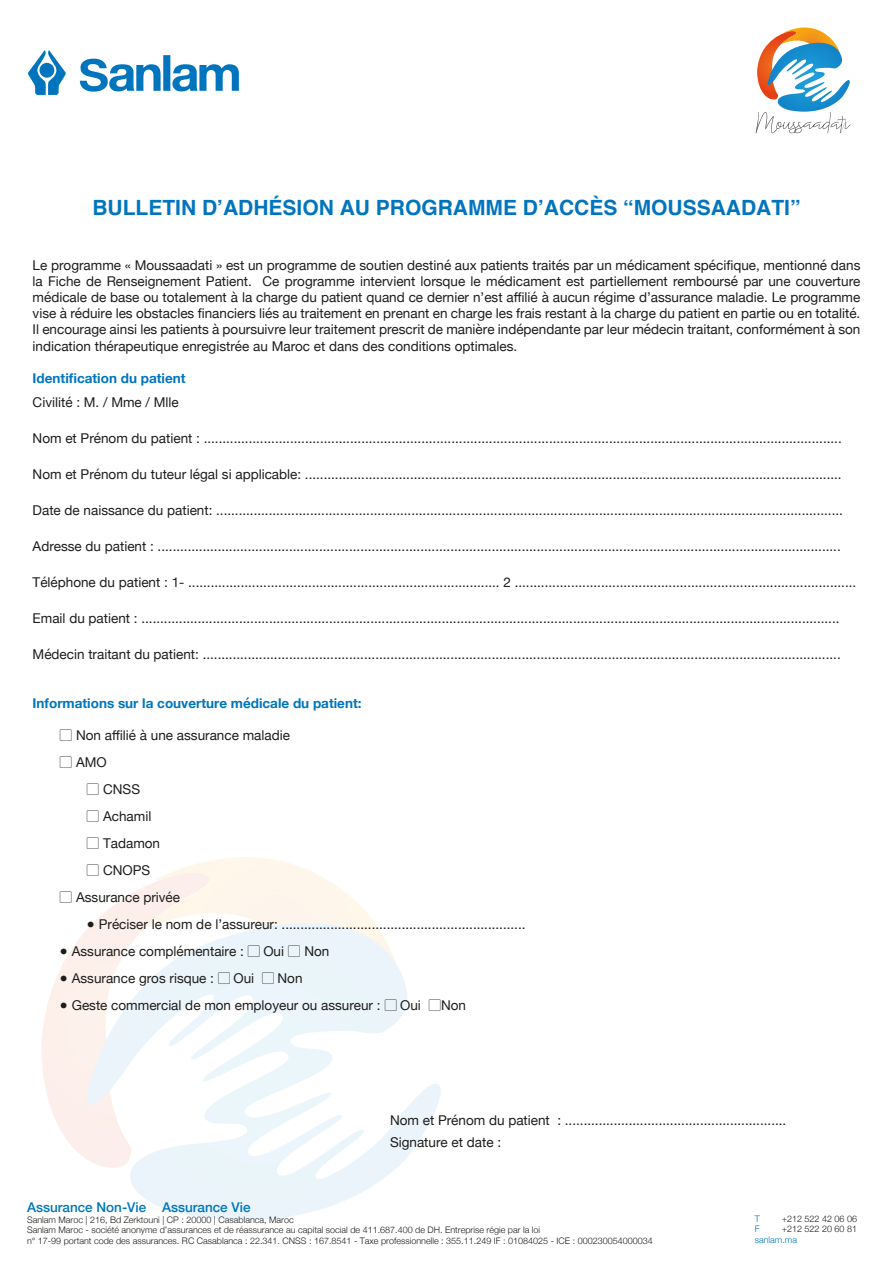
<style>
.page{position:relative;width:893px;height:1263px;background:#fff}
.page>*{position:absolute;margin:0;border:0;box-sizing:border-box;transform-origin:0 0}
.t1{font:700 21px "Helvetica";color:#0075be}
.t2{font:13.5px/16.2px "Helvetica Neue";color:#1d1d1b;text-align:justify}
.t3{font:700 13.5px "Helvetica Neue";color:#0075be}
.t4{font:500 13.5px "Helvetica Neue";color:#0075be}
.t5{font:300 9px/10.5px "Helvetica Neue";color:#1d1d1b}
.t6{font:300 9px "Helvetica Neue";color:#0075be}
.s1{font-family:"Koz Go Pr 6 N";font-size:12.75px}
</style>
<div class="page">
<svg style="left:170px;top:857px;width:217px;height:85px"></svg>
<svg style="left:218px;top:912px;width:55px;height:30px"></svg>
<svg style="left:41px;top:873px;width:177px;height:285px"></svg>
<svg style="left:85px;top:942px;width:356px;height:278px"></svg>
<svg style="left:756px;top:27px;width:94px;height:107px"></svg>
<svg style="left:28px;top:50px;width:211px;height:45px"></svg>
<h1 class="t1" style="left:92px;top:190px;width:710px">BULLETIN D’ADHÉSION AU PROGRAMME D’ACCÈS “MOUSSAADATI”</h1>
<p class="t2" style="left:33px;top:258px;width:829px">Le programme « Moussaadati » est un programme de soutien destiné aux patients traités par un médicament spécifique, mentionné dans la Fiche de Renseignement Patient. Ce programme intervient lorsque le médicament est partiellement remboursé par une couverture médicale de base ou totalement à la charge du patient quand ce dernier n’est affilié à aucun régime d’assurance maladie. Le programme vise à réduire les obstacles financiers liés au traitement en prenant en charge les frais restant à la charge du patient en partie ou en totalité.<br>Il encourage ainsi les patients à poursuivre leur traitement prescrit de manière indépendante par leur médecin traitant, conformément à son indication thérapeutique enregistrée au Maroc et dans des conditions optimales.</p>
<p class="t3" style="left:33px;top:368px;width:154px">Identification du patient</p>
<p class="t2" style="left:33px;top:395px;width:148px">Civilité : M. / Mme / Mlle</p>
<p class="t2" style="left:33px;top:431px;width:811px">Nom et Prénom du patient : ..........................................................................................................................................................................</p>
<p class="t2" style="left:33px;top:467px;width:811px">Nom et Prénom du tuteur légal si applicable: ...............................................................................................................................................</p>
<p class="t2" style="left:33px;top:503px;width:812px">Date de naissance du patient: .......................................................................................................................................................................</p>
<p class="t2" style="left:33px;top:539px;width:810px">Adresse du patient : ......................................................................................................................................................................................</p>
<p class="t2" style="left:33px;top:575px;width:825px">Téléphone du patient : 1- ................................................................................... 2 ...........................................................................................</p>
<p class="t2" style="left:33px;top:611px;width:808px">Email du patient : ..........................................................................................................................................................................................</p>
<p class="t2" style="left:33px;top:647px;width:810px">Médecin traitant du patient: ..........................................................................................................................................................................</p>
<p class="t3" style="left:33px;top:693px;width:330px">Informations sur la couverture médicale du patient:</p>
<p class="t2" style="left:60px;top:728px;width:232px"><span class="s1">▢</span> Non affilié à une assurance maladie</p>
<p class="t2" style="left:60px;top:755px;width:49px"><span class="s1">▢</span> AMO</p>
<p class="t2" style="left:87px;top:782px;width:55px"><span class="s1">▢</span> CNSS</p>
<p class="t2" style="left:87px;top:809px;width:66px"><span class="s1">▢</span> Achamil</p>
<p class="t2" style="left:87px;top:836px;width:75px"><span class="s1">▢</span> Tadamon</p>
<p class="t2" style="left:87px;top:863px;width:65px"><span class="s1">▢</span> CNOPS</p>
<p class="t2" style="left:60px;top:890px;width:122px"><span class="s1">▢</span> Assurance privée</p>
<p class="t2" style="left:87px;top:917px;width:440px">● Préciser le nom de l’assureur: .................................................................</p>
<p class="t2" style="left:60px;top:944px;width:271px">● Assurance complémentaire : <span class="s1">▢</span> Oui <span class="s1">▢</span> Non</p>
<p class="t2" style="left:60px;top:971px;width:244px">● Assurance gros risque : <span class="s1">▢</span> Oui <span class="s1">▢</span> Non</p>
<p class="t2" style="left:60px;top:998px;width:408px">● Geste commercial de mon employeur ou assureur : <span class="s1">▢</span> Oui <span class="s1">▢</span>Non</p>
<p class="t2" style="left:390px;top:1109px;width:398px;line-height:22.5px">Nom et Prénom du patient : ...........................................................<br>Signature et date :</p>
<p class="t4" style="left:27px;top:1197px;width:225px">Assurance Non-Vie Assurance Vie</p>
<p class="t5" style="left:27px;top:1214px;width:627px">Sanlam Maroc | 216, Bd Zerktouni | CP : 20000 | Casablanca, Maroc<br>Sanlam Maroc - société anonyme d’assurances et de réassurance au capital social de 411.687.400 de DH. Entreprise régie par la loi<br>n° 17-99 portant code des assurances. RC Casablanca : 22.341. CNSS : 167.8541 - Taxe professionnelle : 355.11.249 IF : 01084025 - ICE : 000230054000034</p>
<p class="t6" style="left:755px;top:1211px;width:7px">T</p>
<p class="t5" style="left:782px;top:1212px;width:77px">+212 522 42 06 06</p>
<p class="t6" style="left:755px;top:1222px;width:6px">F</p>
<p class="t5" style="left:782px;top:1223px;width:77px">+212 522 20 60 81</p>
<p class="t6" style="left:755px;top:1232px;width:44px">sanlam.ma</p>
</div>
